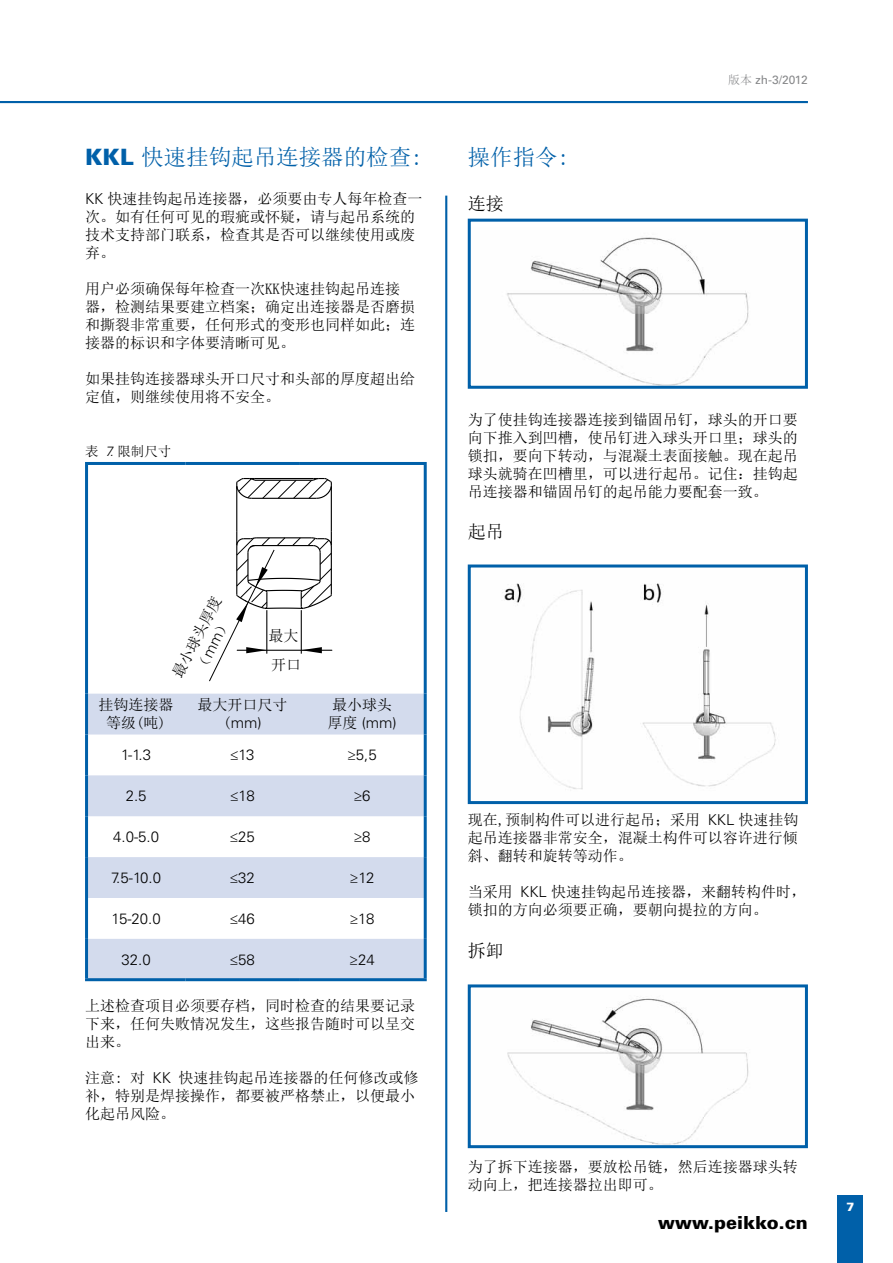
<style>
.page{position:relative;width:893px;height:1263px;background:#fff}
.page>*{position:absolute;margin:0;border:0;box-sizing:border-box;transform-origin:0 0}
.t1{font:22.5px "Sim Sun";color:#0060a9}
.t2{font:900 18px "Univers LT Std";color:#000}
.t3{font:18px "Sim Sun";color:#000}
.t4{font:15px/18px "Sim Sun";color:#000}
.t5{font:300 15px "Univers LT Std";color:#000}
.t6{font:15px "Arial";color:#000}
.t7{font:13.5px "Sim Sun";color:#000}
.t8{font:12px "Univers LT Std";letter-spacing:-.005em;color:#87888a}
.t9{font:900 12px "Univers LT Std";color:#fff}
.s1{font-family:"Univers LT Std";font-weight:900}
.s2{font-family:"Univers LT Std";font-weight:300}
.s3{font-family:"Univers LT Std";font-weight:300;font-style:italic}
.s4{font-family:"Sim Sun";font-weight:400}
.s5{font-family:"Sim Sun"}
</style>
<div class="page">
<div style="left:838px;top:1195px;width:25px;height:68px;background:#0060a9"></div>
<hr style="left:0;top:101px;width:808px;height:2px;background:#0060a9">
<hr style="left:445px;top:196px;width:2px;height:1016px;background:#0060a9">
<svg style="left:88px;top:694px;width:336px;height:284px;fill:#d3dbed"></svg>
<hr style="left:85px;top:465px;width:3px;height:229px;background:#0060a9">
<hr style="left:85px;top:462px;width:101px;height:3px;background:#0060a9">
<hr style="left:186px;top:462px;width:113px;height:3px;background:#0060a9">
<hr style="left:299px;top:462px;width:128px;height:3px;background:#0060a9">
<hr style="left:424px;top:465px;width:3px;height:229px;background:#0060a9">
<hr style="left:85px;top:694px;width:3px;height:40px;background:#0060a9">
<hr style="left:85px;top:734px;width:3px;height:41px;background:#0060a9">
<hr style="left:85px;top:775px;width:3px;height:41px;background:#0060a9">
<hr style="left:85px;top:816px;width:3px;height:41px;background:#0060a9">
<hr style="left:85px;top:857px;width:3px;height:41px;background:#0060a9">
<hr style="left:85px;top:898px;width:3px;height:41px;background:#0060a9">
<hr style="left:424px;top:694px;width:3px;height:40px;background:#0060a9">
<hr style="left:424px;top:734px;width:3px;height:41px;background:#0060a9">
<hr style="left:424px;top:775px;width:3px;height:41px;background:#0060a9">
<hr style="left:424px;top:816px;width:3px;height:41px;background:#0060a9">
<hr style="left:424px;top:857px;width:3px;height:41px;background:#0060a9">
<hr style="left:424px;top:898px;width:3px;height:41px;background:#0060a9">
<hr style="left:85px;top:939px;width:3px;height:39px;background:#0060a9">
<hr style="left:85px;top:978px;width:101px;height:3px;background:#0060a9">
<hr style="left:186px;top:978px;width:113px;height:3px;background:#0060a9">
<hr style="left:424px;top:939px;width:3px;height:39px;background:#0060a9">
<hr style="left:299px;top:978px;width:128px;height:3px;background:#0060a9">
<svg style="left:236px;top:478px;width:96px;height:21px"></svg>
<hr style="left:236px;top:486px;width:1px;height:45px;background:#000">
<hr style="left:331px;top:486px;width:1px;height:45px;background:#000">
<svg style="left:209px;top:531px;width:124px;height:151px"></svg>
<div style="left:269px;top:625px;width:31px;height:21px;background:#fff"></div>
<div style="left:252px;top:655px;width:65px;height:21px;background:#fff"></div>
<img style="left:507px;top:237px;width:242px;height:148px">
<div style="left:468px;top:219px;width:340px;height:170px;border:3px solid #0060a9"></div>
<img style="left:504px;top:583px;width:272px;height:207px">
<div style="left:468px;top:564px;width:340px;height:240px;border:3px solid #0060a9"></div>
<img style="left:507px;top:996px;width:242px;height:148px">
<div style="left:468px;top:984px;width:340px;height:164px;border:3px solid #0060a9"></div>
<h1 class="t1" style="left:85px;top:146px;width:339px"><span class="s1">KKL</span> 快速挂钩起吊连接器的检查:</h1>
<p class="t4" style="left:85px;top:190px;width:339px"><span class="s2">KK</span> 快速挂钩起吊连接器，必须要由专人每年检查一次。如有任何可见的瑕疵或怀疑，请与起吊系统的技术支持部门联系，检查其是否可以继续使用或废弃。</p>
<p class="t4" style="left:85px;top:280px;width:331px">用户必须确保每年检查一次KK快速挂钩起吊连接器，检测结果要建立档案；确定出连接器是否磨损和撕裂非常重要，任何形式的变形也同样如此；连接器的标识和字体要清晰可见。</p>
<p class="t4" style="left:85px;top:370px;width:331px">如果挂钩连接器球头开口尺寸和头部的厚度超出给定值，则继续使用将不安全。</p>
<p class="t7" style="left:85px;top:444px;width:88px">表 <span class="s3">7.</span> 限制尺寸</p>
<p class="t4" style="left:168px;top:673px;width:92px;text-align:center;rotate:-63deg">最小球头厚度（<span class="s2">mm</span>）</p>
<p class="t6" style="left:176px;top:661px;width:63px;rotate:-64deg">min head</p>
<p class="t6" style="left:194px;top:672px;width:64px;rotate:-64deg">thickness</p>
<p class="t4" style="left:268px;top:621px;width:34px;line-height:28.7px">最大开口</p>
<p class="t6" style="left:270px;top:630px;width:30px">max</p>
<p class="t6" style="left:256px;top:651px;width:55px">opening</p>
<p class="t4" style="left:99px;top:696px;width:76px;text-align:center">挂钩连接器等级(吨)</p>
<p class="t4" style="left:197px;top:696px;width:91px">最大开口尺寸</p>
<p class="t5" style="left:223px;top:714px;width:40px"><span class="s4">(</span>mm)</p>
<p class="t4" style="left:332px;top:696px;width:61px">最小球头</p>
<p class="t5" style="left:328px;top:714px;width:71px"><span class="s4">厚度</span> (mm)</p>
<p class="t5" style="left:121px;top:746px;width:32px">1-1.3</p>
<p class="t5" style="left:230px;top:746px;width:26px">≤13</p>
<p class="t5" style="left:347px;top:746px;width:31px">≥5,5</p>
<p class="t5" style="left:126px;top:787px;width:22px">2.5</p>
<p class="t5" style="left:230px;top:787px;width:26px">≤18</p>
<p class="t5" style="left:354px;top:787px;width:18px">≥6</p>
<p class="t5" style="left:113px;top:828px;width:47px">4.0-5.0</p>
<p class="t5" style="left:230px;top:828px;width:27px">≤25</p>
<p class="t5" style="left:354px;top:828px;width:18px">≥8</p>
<p class="t5" style="left:111px;top:869px;width:51px">7.5-10.0</p>
<p class="t5" style="left:230px;top:869px;width:27px">≤32</p>
<p class="t5" style="left:350px;top:869px;width:26px">≥12</p>
<p class="t5" style="left:111px;top:909px;width:51px">15-20.0</p>
<p class="t5" style="left:230px;top:909px;width:27px">≤46</p>
<p class="t5" style="left:350px;top:909px;width:26px">≥18</p>
<p class="t5" style="left:121px;top:950px;width:31px">32.0</p>
<p class="t5" style="left:230px;top:950px;width:27px">≤58</p>
<p class="t5" style="left:350px;top:950px;width:27px">≥24</p>
<p class="t4" style="left:85px;top:997px;width:331px;text-align:justify">上述检查项目必须要存档，同时检查的结果要记录下来，任何失败情况发生，这些报告随时可以呈交出来。</p>
<p class="t4" style="left:85px;top:1069px;width:335px">注意: 对 <span class="s2">KK</span> 快速挂钩起吊连接器的任何修改或修补，特别是焊接操作，都要被严格禁止，以便最小化起吊风险。</p>
<h1 class="t1" style="left:468px;top:146px;width:103px">操作指令:</h1>
<p class="t3" style="left:468px;top:194px;width:37px">连接</p>
<p class="t8" style="left:728px;top:73px;width:81px"><span class="s5">版本</span> zh-3/2012</p>
<p class="t4" style="left:468px;top:410px;width:332px;text-align:justify">为了使挂钩连接器连接到锚固吊钉，球头的开口要向下推入到凹槽，使吊钉进入球头开口里；球头的锁扣，要向下转动，与混凝土表面接触。现在起吊球头就骑在凹槽里，可以进行起吊。记住：挂钩起吊连接器和锚固吊钉的起吊能力要配套一致。</p>
<p class="t3" style="left:468px;top:523px;width:37px">起吊</p>
<p class="t4" style="left:468px;top:811px;width:332px;text-align:justify">现在,预制构件可以进行起吊；采用 <span class="s2">KKL</span> 快速挂钩起吊连接器非常安全，混凝土构件可以容许进行倾斜、翻转和旋转等动作。</p>
<p class="t4" style="left:468px;top:883px;width:340px">当采用 <span class="s2">KKL</span> 快速挂钩起吊连接器，来翻转构件时，锁扣的方向必须要正确，要朝向提拉的方向。</p>
<p class="t3" style="left:468px;top:941px;width:37px">拆卸</p>
<p class="t4" style="left:468px;top:1157px;width:332px">为了拆下连接器，要放松吊链，然后连接器球头转动向上，把连接器拉出即可。</p>
<p class="t2" style="left:658px;top:1211px;width:151px">www.peikko.cn</p>
<p class="t9" style="left:846px;top:1199px;width:10px">7</p>
</div>
